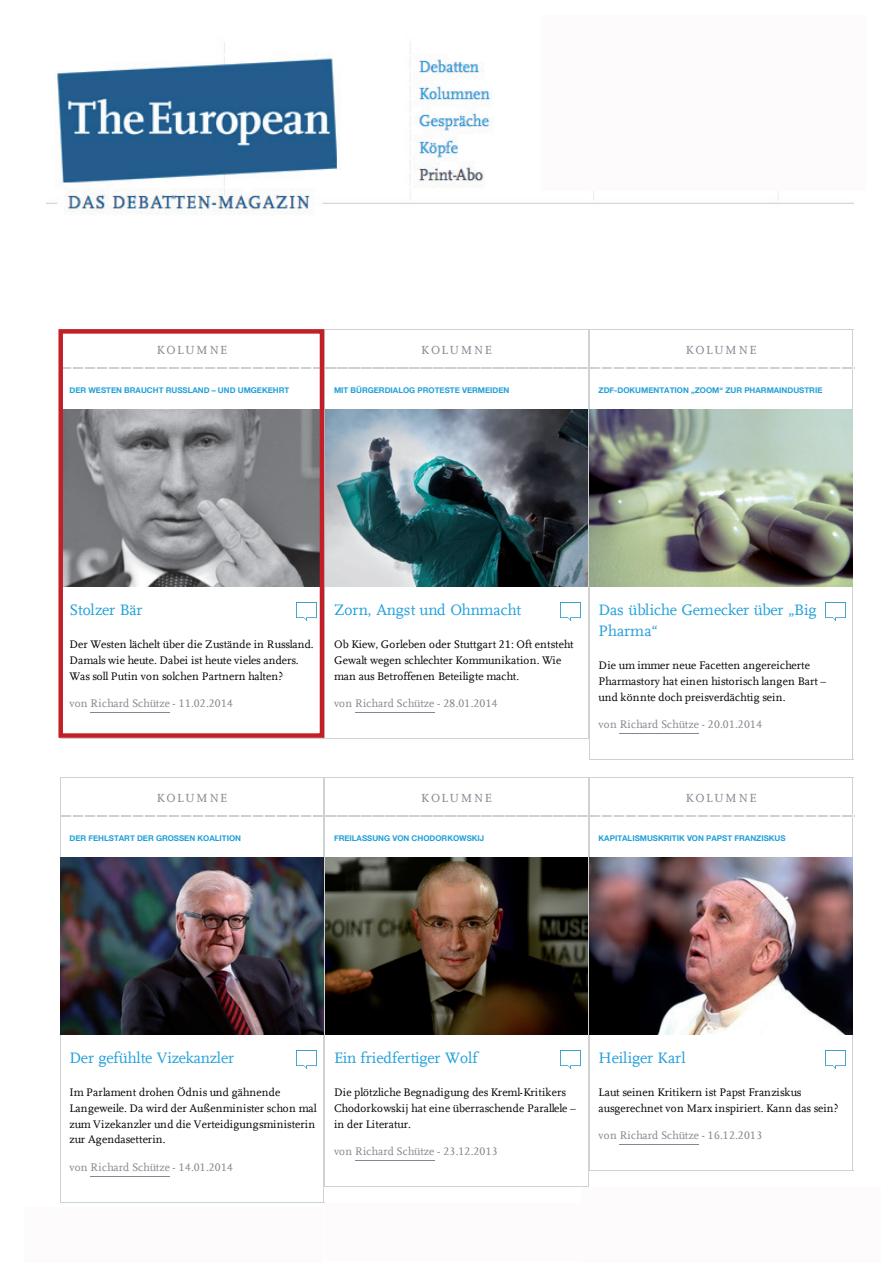
<style>
.page{position:relative;width:893px;height:1263px;background:#fff}
.page>*{position:absolute;margin:0;border:0;box-sizing:border-box;transform-origin:0 0}
.t1{font:15.9px/21.1px "Scala Comp";letter-spacing:-.01em;color:#21a0d9}
.t2{font:12.3px "Scala Comp";letter-spacing:.125em;color:#848790}
.t3{font:11.4px/15.9px "Scala Comp";letter-spacing:.005em;color:#000}
.t4{font:11.4px "Scala Comp";letter-spacing:.025em;color:#848790}
.t5{font:700 7.95px "Helvetica Neue";color:#21a0d9}
</style>
<div class="page">
<hr style="left:60px;top:738px;width:264px;height:1px;background:#cfd2d2">
<hr style="left:61px;top:367px;width:264px;height:1px;background:#bfbfbf">
<hr style="left:91px;top:712px;width:79px;height:1px;background:#848790">
<img style="left:63px;top:410px;width:256px;height:176px">
<img style="left:296px;top:603px;width:20px;height:17px">
<hr style="left:324px;top:329px;width:265px;height:1px;background:#cfd2d2">
<hr style="left:324px;top:738px;width:265px;height:1px;background:#cfd2d2">
<hr style="left:324px;top:329px;width:1px;height:410px;background:#cfd2d2">
<hr style="left:588px;top:329px;width:1px;height:410px;background:#cfd2d2">
<hr style="left:325px;top:367px;width:265px;height:1px;background:#bfbfbf">
<hr style="left:355px;top:712px;width:80px;height:1px;background:#848790">
<img style="left:325px;top:410px;width:263px;height:176px">
<img style="left:561px;top:603px;width:20px;height:17px">
<hr style="left:589px;top:329px;width:264px;height:1px;background:#cfd2d2">
<hr style="left:589px;top:759px;width:264px;height:1px;background:#cfd2d2">
<hr style="left:589px;top:329px;width:1px;height:431px;background:#cfd2d2">
<hr style="left:852px;top:329px;width:1px;height:431px;background:#cfd2d2">
<hr style="left:590px;top:367px;width:264px;height:1px;background:#bfbfbf">
<hr style="left:620px;top:733px;width:79px;height:1px;background:#848790">
<img style="left:590px;top:410px;width:262px;height:176px">
<img style="left:825px;top:603px;width:20px;height:17px">
<hr style="left:60px;top:777px;width:264px;height:1px;background:#cfd2d2">
<hr style="left:60px;top:1201px;width:264px;height:1px;background:#cfd2d2">
<hr style="left:60px;top:777px;width:1px;height:425px;background:#cfd2d2">
<hr style="left:323px;top:777px;width:1px;height:425px;background:#cfd2d2">
<hr style="left:61px;top:815px;width:264px;height:1px;background:#bfbfbf">
<hr style="left:91px;top:1176px;width:79px;height:1px;background:#848790">
<img style="left:61px;top:858px;width:262px;height:176px">
<img style="left:296px;top:1051px;width:20px;height:17px">
<hr style="left:324px;top:777px;width:265px;height:1px;background:#cfd2d2">
<hr style="left:324px;top:1186px;width:265px;height:1px;background:#cfd2d2">
<hr style="left:324px;top:777px;width:1px;height:409px;background:#cfd2d2">
<hr style="left:588px;top:777px;width:1px;height:409px;background:#cfd2d2">
<hr style="left:325px;top:815px;width:265px;height:1px;background:#bfbfbf">
<hr style="left:355px;top:1160px;width:80px;height:1px;background:#848790">
<img style="left:325px;top:858px;width:263px;height:176px">
<img style="left:561px;top:1051px;width:20px;height:17px">
<hr style="left:589px;top:777px;width:264px;height:1px;background:#cfd2d2">
<hr style="left:589px;top:1170px;width:264px;height:1px;background:#cfd2d2">
<hr style="left:589px;top:777px;width:1px;height:394px;background:#cfd2d2">
<hr style="left:852px;top:777px;width:1px;height:394px;background:#cfd2d2">
<hr style="left:590px;top:815px;width:264px;height:1px;background:#bfbfbf">
<hr style="left:620px;top:1144px;width:79px;height:1px;background:#848790">
<img style="left:590px;top:858px;width:262px;height:176px">
<img style="left:825px;top:1051px;width:20px;height:17px">
<div style="left:58px;top:329px;width:266px;height:409px;border:4px solid #c12027"></div>
<img style="left:47px;top:42px;width:806px;height:173px">
<div style="left:540px;top:15px;width:327px;height:176px;background:#fdfbfc"></div>
<div style="left:24px;top:1208px;width:300px;height:55px;background:#fdfbfc"></div>
<div style="left:325px;top:1203px;width:271px;height:58px;background:#fdfbfc"></div>
<div style="left:581px;top:1187px;width:299px;height:76px;background:#fdfbfc"></div>
<p class="t2" style="left:157px;top:343px;width:72px">KOLUMNE</p>
<p class="t5" style="left:69px;top:384px;width:221px">DER WESTEN BRAUCHT RUSSLAND – UND UMGEKEHRT</p>
<p class="t2" style="left:421px;top:343px;width:72px">KOLUMNE</p>
<p class="t5" style="left:334px;top:384px;width:177px">MIT BÜRGERDIALOG PROTESTE VERMEIDEN</p>
<p class="t2" style="left:686px;top:343px;width:72px">KOLUMNE</p>
<p class="t5" style="left:599px;top:384px;width:225px">ZDF-DOKUMENTATION „ZOOM“ ZUR PHARMAINDUSTRIE</p>
<h1 class="t1" style="left:69px;top:600px;width:74px">Stolzer Bär</h1>
<p class="t3" style="left:69px;top:636px;width:246px">Der Westen lächelt über die Zustände in Russland.<br>Damals wie heute. Dabei ist heute vieles anders.<br>Was soll Putin von solchen Partnern halten?</p>
<p class="t4" style="left:69px;top:697px;width:165px">von Richard Schütze - 11.02.2014</p>
<h1 class="t1" style="left:334px;top:600px;width:189px">Zorn, Angst und Ohnmacht</h1>
<p class="t3" style="left:334px;top:636px;width:241px">Ob Kiew, Gorleben oder Stuttgart 21: Oft entsteht<br>Gewalt wegen schlechter Kommunikation. Wie man aus Betroffenen Beteiligte macht.</p>
<p class="t4" style="left:334px;top:697px;width:165px">von Richard Schütze - 28.01.2014</p>
<h1 class="t1" style="left:599px;top:600px;width:219px">Das übliche Gemecker über „Big<br>Pharma“</h1>
<p class="t3" style="left:599px;top:658px;width:229px">Die um immer neue Facetten angereicherte<br>Pharmastory hat einen historisch langen Bart – und könnte doch preisverdächtig sein.</p>
<p class="t4" style="left:599px;top:718px;width:165px">von Richard Schütze - 20.01.2014</p>
<p class="t2" style="left:157px;top:791px;width:72px">KOLUMNE</p>
<p class="t5" style="left:69px;top:832px;width:173px">DER FEHLSTART DER GROSSEN KOALITION</p>
<p class="t2" style="left:421px;top:791px;width:72px">KOLUMNE</p>
<p class="t5" style="left:334px;top:832px;width:152px">FREILASSUNG VON CHODORKOWSKIJ</p>
<p class="t2" style="left:686px;top:791px;width:72px">KOLUMNE</p>
<p class="t5" style="left:599px;top:832px;width:189px">KAPITALISMUSKRITIK VON PAPST FRANZISKUS</p>
<h1 class="t1" style="left:69px;top:1048px;width:166px">Der gefühlte Vizekanzler</h1>
<p class="t3" style="left:69px;top:1084px;width:249px">Im Parlament drohen Ödnis und gähnende Langeweile. Da wird der Außenminister schon mal zum Vizekanzler und die Verteidigungsministerin zur Agendasetterin.</p>
<p class="t4" style="left:69px;top:1161px;width:165px">von Richard Schütze - 14.01.2014</p>
<h1 class="t1" style="left:334px;top:1048px;width:145px">Ein friedfertiger Wolf</h1>
<p class="t3" style="left:334px;top:1084px;width:243px">Die plötzliche Begnadigung des Kreml-Kritikers<br>Chodorkowskij hat eine überraschende Parallele – in der Literatur.</p>
<p class="t4" style="left:334px;top:1145px;width:165px">von Richard Schütze - 23.12.2013</p>
<h1 class="t1" style="left:599px;top:1048px;width:89px">Heiliger Karl</h1>
<p class="t3" style="left:599px;top:1084px;width:242px">Laut seinen Kritikern ist Papst Franziskus ausgerechnet von Marx inspiriert. Kann das sein?</p>
<p class="t4" style="left:599px;top:1129px;width:165px">von Richard Schütze - 16.12.2013</p>
</div>
